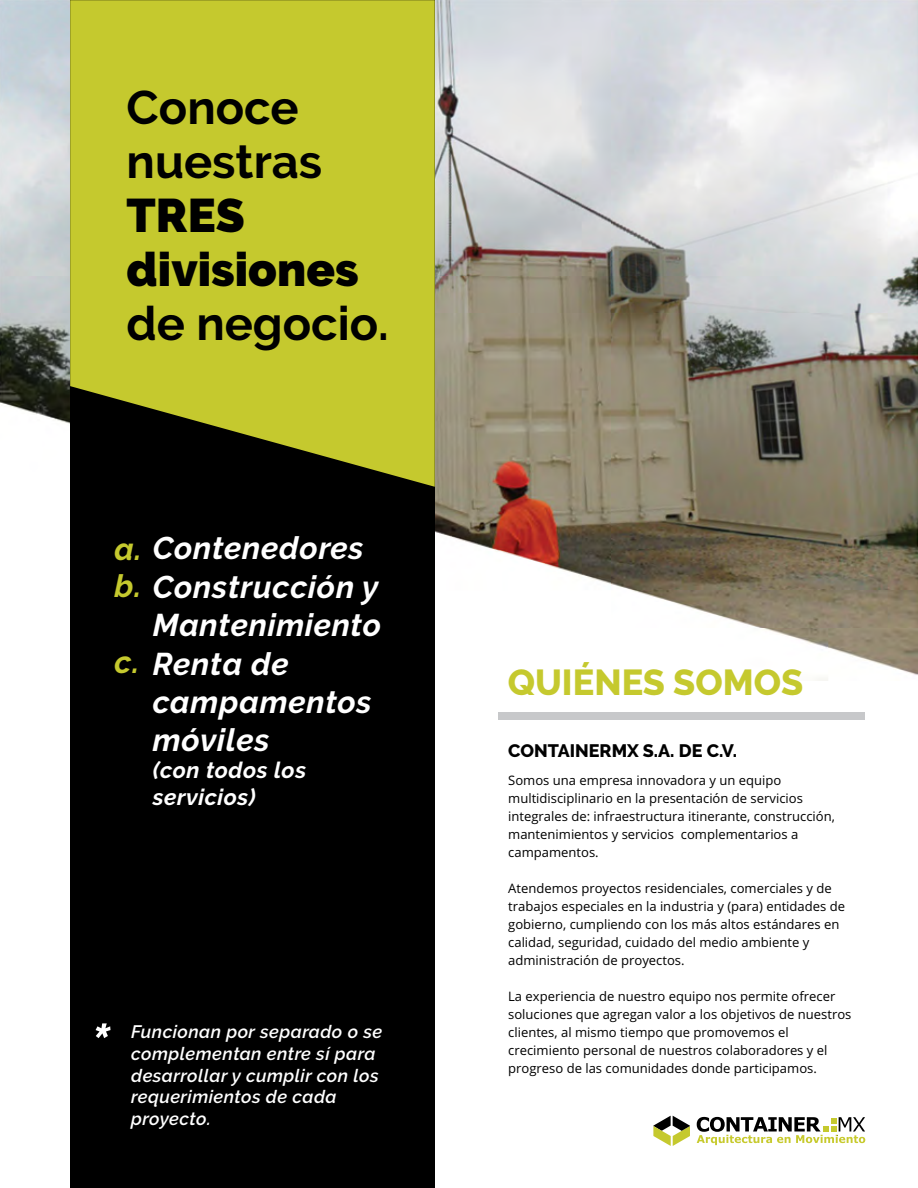
<style>
.page{position:relative;width:918px;height:1188px;background:#fff}
.page>*{position:absolute;margin:0;border:0;box-sizing:border-box;transform-origin:0 0}
.t1{font:700 47.1px/54px "Raleway";color:#000}
.t2{font:900 47.1px/54px "Raleway";color:#000}
.t3{font:800 36px "Raleway";color:#c5c92e}
.t4{font:italic 700 31.35px "Raleway";letter-spacing:.025em;color:#fff}
.t5{font:italic 700 22.5px/27px "Raleway";letter-spacing:.025em;color:#fff}
.t6{font:italic 600 18px/21.6px "Raleway";letter-spacing:.025em;color:#fff}
.t7{font:800 18px "Raleway";color:#000}
.t8{font:13.05px/18px "Open Sans";color:#000}
.s1{color:#c5c92e}
</style>
<div class="page">
<img style="left:0;top:0;width:918px;height:681px">
<div style="left:498px;top:713px;width:367px;height:7px;background:#c7c8ca"></div>
<div style="left:70px;top:0;width:365px;height:1188px;background:#000"></div>
<svg style="left:70px;top:0;width:365px;height:487px;background:#b0b329"></svg>
<svg style="left:653px;top:1116px;width:37px;height:30px"></svg>
<svg style="left:697px;top:1117px;width:168px;height:28px"></svg>
<svg style="left:96px;top:1023px;width:15px;height:15px"></svg>
<h1 class="t1" style="left:127px;top:81px;width:197px">Conoce nuestras</h1>
<h1 class="t2" style="left:127px;top:189px;width:233px">TRES divisiones</h1>
<h1 class="t1" style="left:127px;top:297px;width:264px">de negocio.</h1>
<h3 class="t4" style="left:115px;top:530px;width:251px"><span class="s1">a.</span> Contenedores</h3>
<h3 class="t4" style="left:115px;top:569px;width:265px"><span class="s1">b.</span> Construcción y</h3>
<h3 class="t4" style="left:153px;top:607px;width:230px">Mantenimiento</h3>
<h3 class="t4" style="left:115px;top:645px;width:176px"><span class="s1">c.</span> Renta de</h3>
<h3 class="t4" style="left:153px;top:684px;width:220px">campamentos</h3>
<h3 class="t4" style="left:153px;top:722px;width:118px">móviles</h3>
<h3 class="t5" style="left:153px;top:757px;width:155px">(con todos los servicios)</h3>
<h3 class="t6" style="left:131px;top:1021px;width:253px">Funcionan por separado o se complementan entre sí para desarrollar y cumplir con los requerimientos de cada proyecto.</h3>
<h2 class="t3" style="left:508px;top:662px;width:297px">QUIÉNES SOMOS</h2>
<h3 class="t7" style="left:508px;top:740px;width:230px">CONTAINERMX S.A. DE C.V.</h3>
<p class="t8" style="left:508px;top:771px;width:328px">Somos una empresa innovadora y un equipo multidisciplinario en la presentación de servicios integrales de: infraestructura itinerante, construcción, mantenimientos y servicios complementarios a campamentos.</p>
<p class="t8" style="left:508px;top:879px;width:338px">Atendemos proyectos residenciales, comerciales y de trabajos especiales en la industria y (para) entidades de gobierno, cumpliendo con los más altos estándares en calidad, seguridad, cuidado del medio ambiente y administración de proyectos.</p>
<p class="t8" style="left:508px;top:987px;width:345px">La experiencia de nuestro equipo nos permite ofrecer soluciones que agregan valor a los objetivos de nuestros clientes, al mismo tiempo que promovemos el crecimiento personal de nuestros colaboradores y el progreso de las comunidades donde participamos.</p>
</div>
